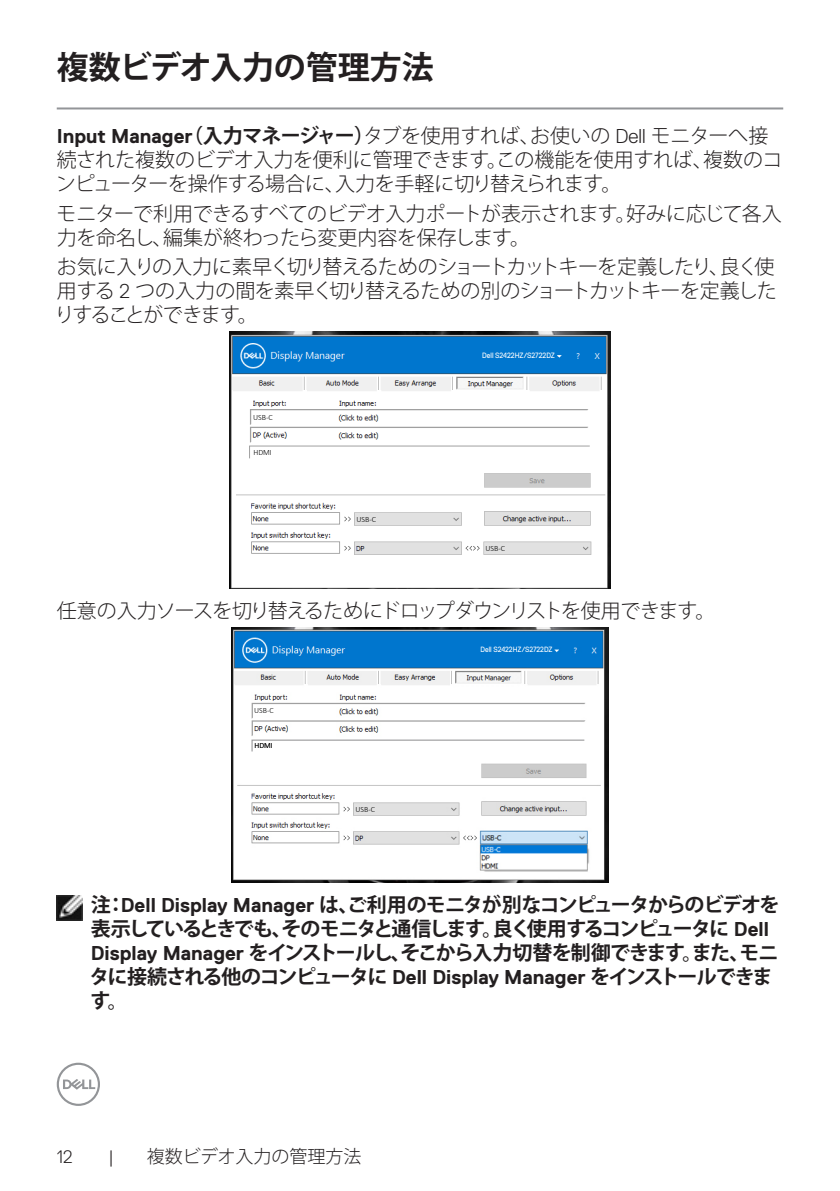
<style>
.page{position:relative;width:840px;height:1191px;background:#fff}
.page>*{position:absolute;margin:0;border:0;box-sizing:border-box;transform-origin:0 0}
.t1{font:700 32px "Koz Go Pr 6 N";letter-spacing:-.01em;color:#231f20}
.t2{font:300 20px/24px "Koz Go Pr 6 N";letter-spacing:-.03em;color:#231f20}
.t3{font:700 20px/24px "Koz Go Pr 6 N";letter-spacing:-.08em;color:#231f20}
.t4{font:300 20px "Koz Go Pr 6 N";letter-spacing:-.05em;color:#231f20}
.t5{font:300 18px "Koz Go Pr 6 N";color:#231f20}
.t6{font:300 18px "Dell Replica";color:#231f20}
.t7{font:300 8px "Calibri";color:#000}
.t8{font:7.6px "Dell Replica";color:#fff;scale:.9 1}
.s1{font-family:"Dell Replica";font-weight:700}
.s2{font-weight:700}
.s3{font-family:"Dell Replica"}
</style>
<div class="page">
<svg style="left:57px;top:1062px;width:43px;height:44px"></svg>
<hr style="left:57px;top:107px;width:725px;height:2px;background:#939598">
<img style="left:229px;top:331px;width:381px;height:257px">
<div style="left:477px;top:349px;width:75px;height:11px;background:#0076ce"></div>
<svg style="left:248px;top:445px;width:342px;height:14px"></svg>
<div style="left:252px;top:414px;width:25px;height:9px;background:#fff"></div>
<div style="left:484px;top:545px;width:25px;height:7px;background:#e1e1e1"></div>
<div style="left:355px;top:515px;width:25px;height:8px;background:#e1e1e1"></div>
<img style="left:231px;top:627px;width:377px;height:255px">
<div style="left:475px;top:643px;width:77px;height:10px;background:#0076ce"></div>
<div style="left:355px;top:805px;width:24px;height:7px;background:#e1e1e1"></div>
<div style="left:254px;top:705px;width:24px;height:10px;background:#fff"></div>
<svg style="left:251px;top:735px;width:334px;height:17px"></svg>
<div style="left:234px;top:760px;width:13px;height:11px;background:#fff"></div>
<img style="left:57px;top:895px;width:25px;height:25px">
<h1 class="t1" style="left:57px;top:49px;width:378px">複数ビデオ入力の管理方法</h1>
<p class="t2" style="left:56px;top:124px;width:728px"><span class="s1">Input Manager</span><span class="s2">（入力マネージャー）</span>タブを使用すれば、お使いの <span class="s3">Dell</span> モニターへ接続された複数のビデオ入力を便利に管理できます。この機能を使用すれば、複数のコンピューターを操作する場合に、入力を手軽に切り替えられます。</p>
<p class="t2" style="left:56px;top:202px;width:726px">モニターで利用できるすべてのビデオ入力ポートが表示されます。好みに応じて各入力を命名し、編集が終わったら変更内容を保存します。</p>
<p class="t2" style="left:54px;top:255px;width:723px;text-align:justify">お気に入りの入力に素早く切り替えるためのショートカットキーを定義したり、良く使用する <span class="s3">2</span> つの入力の間を素早く切り替えるための別のショートカットキーを定義したりすることができます。</p>
<p class="t8" style="left:482px;top:351px;width:82px">Dell S2422HZ/S2722DZ</p>
<p class="t7" style="left:253px;top:412px;width:21px">USB-C</p>
<p class="t7" style="left:253px;top:448px;width:20px">HDMI</p>
<p class="t7" style="left:356px;top:514px;width:21px">USB-C</p>
<p class="t7" style="left:485px;top:543px;width:21px">USB-C</p>
<p class="t4" style="left:57px;top:599px;width:660px">任意の入力ソースを切り替えるためにドロップダウンリストを使用できます。</p>
<p class="t8" style="left:480px;top:645px;width:81px">Dell S2422HZ/S2722DZ</p>
<p class="t7" style="left:254px;top:705px;width:21px">USB-C</p>
<p class="t7" style="left:254px;top:740px;width:20px">HDMI</p>
<p class="t7" style="left:355px;top:804px;width:21px">USB-C</p>
<p class="t3" style="left:89px;top:893px;width:691px">注：<span class="s3">Dell Display Manager</span> は、ご利用のモニタが別なコンピュータからのビデオを表示しているときでも、そのモニタと通信します。良く使用するコンピュータに <span class="s3">Dell Display Manager</span> をインストールし、そこから入力切替を制御できます。また、モニタに接続される他のコンピュータに <span class="s3">Dell Display Manager</span> をインストールできます。</p>
<p class="t6" style="left:57px;top:1146px;width:17px">12</p>
<p class="t6" style="left:109px;top:1146px;width:7px">|</p>
<p class="t5" style="left:147px;top:1145px;width:216px">複数ビデオ入力の管理方法</p>
</div>
